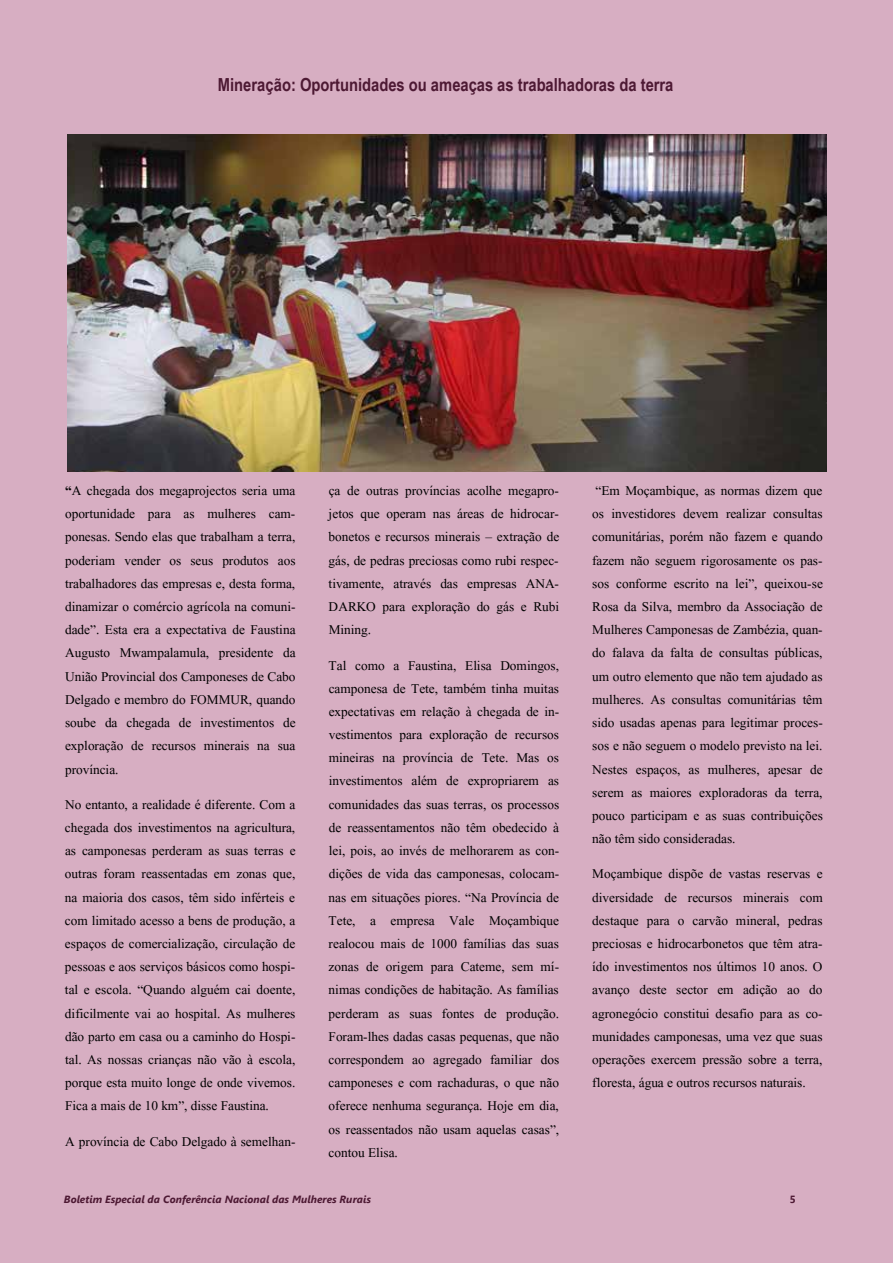
<style>
.page{position:relative;width:893px;height:1263px;background:#d7aec2}
.page>*{position:absolute;margin:0;border:0;box-sizing:border-box;transform-origin:0 0}
.t1{font:700 18px "Arial Narrow";color:#4d1933}
.t2{font:16.65px "Aparajita";color:#000}
.t3{font:16.5px/23.2px "Aparajita";color:#000;text-align:justify}
.t4{font:italic 700 10.5px "Segoe UI";color:#4d1933}
.t5{font:700 10.5px "Segoe UI";color:#4d1933}
.s1{font-weight:700}
</style>
<div class="page">
<img style="left:68px;top:134px;width:759px;height:338px">
<p class="t1" style="left:218px;top:74px;width:457px">Mineração: Oportunidades ou ameaças as trabalhadoras da terra</p>
<p class="t3" style="left:65px;top:481px;width:232px"><span class="s1">“</span>A chegada dos megaprojectos seria uma oportunidade para as mulheres cam&shy;ponesas. Sendo elas que trabalham a terra, poderiam vender os seus produtos aos</p>
<p class="t2" style="left:65px;top:575px;width:232px">trabalhadores das empresas e, desta forma,</p>
<p class="t3" style="left:65px;top:597px;width:232px">dinamizar o comércio agrícola na comuni&shy;dade”. Esta era a expectativa de Faustina Augusto Mwampalamula, presidente da União Provincial dos Camponeses de Cabo Delgado e membro do FOMMUR, quando soube da chegada de investimentos de exploração de recursos minerais na sua província.</p>
<p class="t3" style="left:65px;top:794px;width:232px">No entanto, a realidade é diferente. Com a chegada dos investimentos na agricultura, as camponesas perderam as suas terras e outras foram reassentadas em zonas que, na maioria dos casos, têm sido inférteis e com limitado acesso a bens de produção, a espaços de comercialização, circulação de pessoas e aos serviços básicos como hospi&shy;tal e escola. “Quando alguém cai doente, dificilmente vai ao hospital. As mulheres dão parto em casa ou a caminho do Hospi&shy;tal. As nossas crianças não vão à escola,</p>
<p class="t2" style="left:65px;top:1074px;width:232px">porque esta muito longe de onde vivemos.</p>
<p class="t3" style="left:65px;top:1090px;width:232px;line-height:35.2px">Fica a mais de 10 km”, disse Faustina.<br>A província de Cabo Delgado à semelhan-</p>
<p class="t3" style="left:329px;top:481px;width:232px">ça de outras províncias acolhe megapro&shy;jetos que operam nas áreas de hidrocar&shy;bonetos e recursos minerais – extração de gás, de pedras preciosas como rubi respec-</p>
<p class="t2" style="left:329px;top:575px;width:232px">tivamente, através das empresas ANA-</p>
<p class="t3" style="left:329px;top:597px;width:232px">DARKO para exploração do gás e Rubi<br>Mining.</p>
<p class="t3" style="left:329px;top:655px;width:232px">Tal como a Faustina, Elisa Domingos, camponesa de Tete, também tinha muitas expectativas em relação à chegada de in&shy;vestimentos para exploração de recursos mineiras na província de Tete. Mas os investimentos além de expropriarem as comunidades das suas terras, os processos de reassentamentos não têm obedecido à lei, pois, ao invés de melhorarem as con&shy;dições de vida das camponesas, colocam&shy;nas em situações piores. “Na Província de Tete, a empresa Vale Moçambique realocou mais de 1000 famílias das suas zonas de origem para Cateme, sem mí&shy;nimas condições de habitação. As famílias perderam as suas fontes de produção.<br>Foram-lhes dadas casas pequenas, que não correspondem ao agregado familiar dos</p>
<p class="t2" style="left:329px;top:1074px;width:232px">camponeses e com rachaduras, o que não</p>
<p class="t3" style="left:329px;top:1096px;width:232px">oferece nenhuma segurança. Hoje em dia, os reassentados não usam aquelas casas”, contou Elisa.</p>
<p class="t3" style="left:592px;top:481px;width:232px">“Em Moçambique, as normas dizem que os investidores devem realizar consultas comunitárias, porém não fazem e quando fazem não seguem rigorosamente os pas-</p>
<p class="t2" style="left:592px;top:575px;width:232px">sos conforme escrito na lei”, queixou-se</p>
<p class="t3" style="left:592px;top:597px;width:232px">Rosa da Silva, membro da Associação de Mulheres Camponesas de Zambézia, quan&shy;do falava da falta de consultas públicas, um outro elemento que não tem ajudado as mulheres. As consultas comunitárias têm sido usadas apenas para legitimar proces&shy;sos e não seguem o modelo previsto na lei.<br>Nestes espaços, as mulheres, apesar de serem as maiores exploradoras da terra, pouco participam e as suas contribuições</p>
<p class="t2" style="left:592px;top:830px;width:145px">não têm sido consideradas.</p>
<p class="t3" style="left:592px;top:864px;width:232px">Moçambique dispõe de vastas reservas e diversidade de recursos minerais com destaque para o carvão mineral, pedras preciosas e hidrocarbonetos que têm atra&shy;ído investimentos nos últimos 10 anos. O avanço deste sector em adição ao do agronegócio constitui desafio para as co&shy;munidades camponesas, uma vez que suas operações exercem pressão sobre a terra,</p>
<p class="t2" style="left:592px;top:1074px;width:215px">floresta, água e outros recursos naturais.</p>
<p class="t4" style="left:64px;top:1189px;width:309px">Boletim Especial da Conferência Nacional das Mulheres Rurais</p>
<p class="t5" style="left:790px;top:1189px;width:8px">5</p>
</div>
